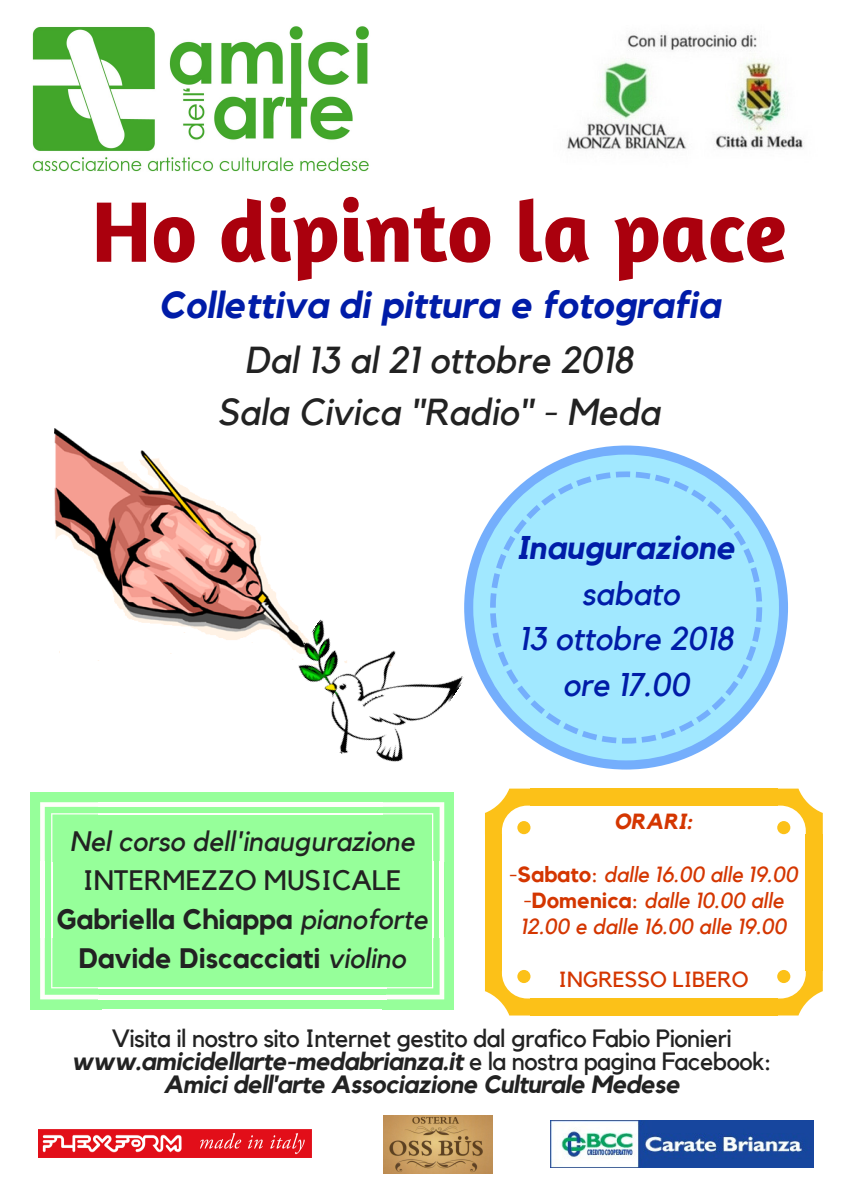
<style>
.page{position:relative;width:842px;height:1191px;background:#fff}
.page>*{position:absolute;margin:0;border:0;box-sizing:border-box;transform-origin:0 0}
.t1{font:700 87.3px "Amaranth";color:#aa000d}
.t2{font:italic 37.4px/51.7px "Kollektif";color:#222;text-align:center}
.t3{font:italic 700 37.4px "Kollektif";color:#001ca8}
.t4{font:italic 32.7px/45.7px "Kollektif";color:#001ca8;text-align:center}
.t5{font:italic 700 32.7px "Kollektif";color:#001ca8}
.t6{font:700 28.1px/39px "Kollektif";color:#222;text-align:center}
.t7{font:italic 28.1px "Kollektif";color:#222}
.t8{font:24.9px/23.2px "Kollektif";letter-spacing:-.02em;color:#222;text-align:center}
.t9{font:italic 21.8px/26.2px "Kollektif";color:#d43600;text-align:center}
.t10{font:21.8px "Kollektif";color:#d43600}
.t11{font:italic 700 21.8px "Kollektif";color:#d43600}
.s1{font-weight:400}
.s2{font-weight:400;font-style:italic}
.s3{font-style:normal}
.s4{font-weight:700;font-style:normal}
.s5{font-weight:700;font-style:italic}
</style>
<div class="page">
<img style="left:32px;top:26px;width:337px;height:146px">
<img style="left:55px;top:428px;width:221px;height:233px">
<img style="left:265px;top:593px;width:199px;height:169px">
<img style="left:566px;top:32px;width:238px;height:118px">
<svg style="left:464px;top:445px;width:324px;height:324px;fill:#a1e8ff"></svg>
<div style="left:100px;top:862px;width:287px;height:77px;background:#96ff9a"></div>
<div style="left:30px;top:792px;width:71px;height:71px;background:#96ff9a"></div>
<svg style="left:40px;top:802px;width:60px;height:60px"></svg>
<div style="left:100px;top:792px;width:287px;height:71px;background:#96ff9a"></div>
<hr style="left:98px;top:813px;width:287px;height:1px;background:#fffefa">
<div style="left:98px;top:802px;width:287px;height:5px;background:#fffefa"></div>
<div style="left:383px;top:792px;width:71px;height:71px;background:#96ff9a"></div>
<svg style="left:383px;top:802px;width:61px;height:60px"></svg>
<div style="left:30px;top:862px;width:71px;height:77px;background:#96ff9a"></div>
<hr style="left:51px;top:862px;width:1px;height:78px;background:#fffefa">
<div style="left:40px;top:862px;width:5px;height:77px;background:#fffefa"></div>
<div style="left:383px;top:862px;width:71px;height:77px;background:#96ff9a"></div>
<hr style="left:432px;top:862px;width:1px;height:78px;background:#fffefa">
<hr style="left:440px;top:861px;width:4px;height:78px;background:#fffefa">
<div style="left:30px;top:938px;width:71px;height:71px;background:#96ff9a"></div>
<svg style="left:40px;top:937px;width:59px;height:62px"></svg>
<div style="left:383px;top:938px;width:71px;height:71px;background:#96ff9a"></div>
<svg style="left:386px;top:937px;width:58px;height:62px"></svg>
<div style="left:99px;top:937px;width:287px;height:72px;background:#96ff9a"></div>
<hr style="left:98px;top:987px;width:289px;height:1px;background:#fffefa">
<div style="left:98px;top:994px;width:289px;height:5px;background:#fffefa"></div>
<img style="left:39px;top:1129px;width:273px;height:28px">
<img style="left:384px;top:1115px;width:109px;height:58px">
<img style="left:550px;top:1120px;width:264px;height:47px">
<svg style="left:485px;top:788px;width:45px;height:46px"></svg>
<div style="left:485px;top:833px;width:17px;height:137px;background:#fcc118"></div>
<svg style="left:485px;top:970px;width:45px;height:45px"></svg>
<div style="left:530px;top:998px;width:248px;height:17px;background:#fcc118"></div>
<div style="left:530px;top:788px;width:248px;height:17px;background:#fcc118"></div>
<svg style="left:777px;top:970px;width:46px;height:45px"></svg>
<div style="left:806px;top:833px;width:17px;height:137px;background:#fcc118"></div>
<svg style="left:777px;top:788px;width:46px;height:46px"></svg>
<h1 class="t1" style="left:91px;top:176px;width:697px">Ho dipinto la pace</h1>
<h2 class="t3" style="left:159px;top:288px;width:563px">Collettiva di pittura e fotografia</h2>
<h2 class="t2" style="left:218px;top:335px;width:444px">Dal 13 al 21 ottobre 2018<br>Sala Civica "Radio" - Meda</h2>
<p class="t7" style="left:70px;top:828px;width:346px">Nel corso dell'inaugurazione</p>
<p class="t6" style="left:57px;top:861px;width:372px"><span class="s1">INTERMEZZO MUSICALE<br></span>Gabriella Chiappa <span class="s2">pianoforte<br></span>Davide Discacciati <span class="s2">violino</span></p>
<h3 class="t5" style="left:517px;top:532px;width:219px">Inaugurazione</h3>
<h3 class="t4" style="left:519px;top:571px;width:215px">sabato<br>13 ottobre 2018 ore 17.00</h3>
<p class="t11" style="left:614px;top:811px;width:80px">ORARI:</p>
<p class="t9" style="left:509px;top:862px;width:290px"><span class="s3">-</span><span class="s4">Sabato</span><span class="s3">:</span> dalle 16.00 alle 19.00 <span class="s3">-</span><span class="s4">Domenica</span><span class="s3">:</span> dalle 10.00 alle<br>12.00 e dalle 16.00 alle 19.00</p>
<p class="t10" style="left:559px;top:969px;width:191px">INGRESSO LIBERO</p>
<p class="t8" style="left:72px;top:1027px;width:702px">Visita il nostro sito Internet gestito dal grafico Fabio Pionieri <span class="s5">www.amicidellarte-medabrianza.it</span> e la nostra pagina Facebook:<br><span class="s5">Amici dell'arte Associazione Culturale Medese</span></p>
</div>
